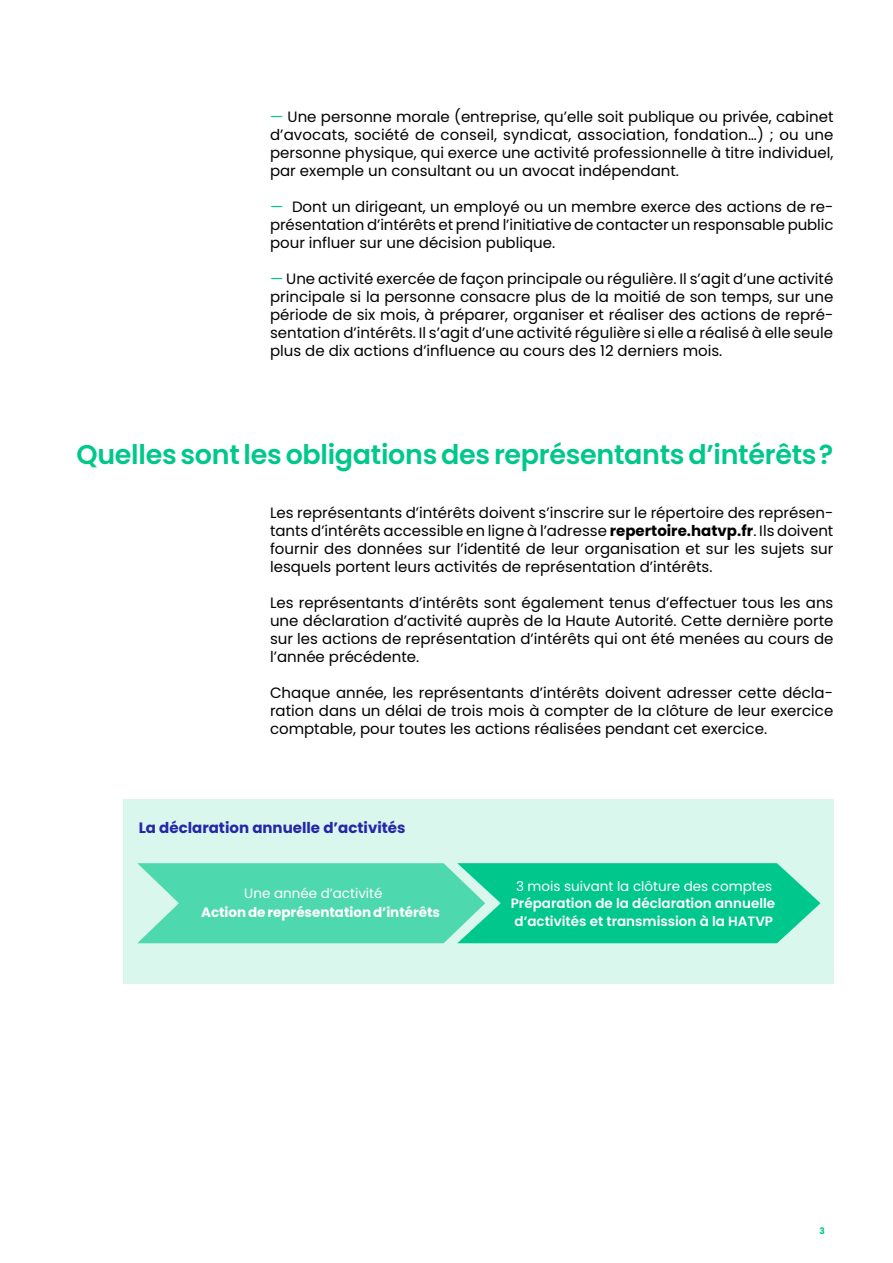
<style>
.page{position:relative;width:893px;height:1263px;background:#fff}
.page>*{position:absolute;margin:0;border:0;box-sizing:border-box;transform-origin:0 0}
.t1{font:600 27px "Poppins";letter-spacing:-.01em;color:#00c78b}
.t2{font:15px/18px "Poppins";color:#000;text-align:justify}
.t3{font:700 15px "Poppins";color:#2626a8}
.t4{font:600 13.5px/18px "Poppins";color:#fff}
.t5{font:13.5px "Poppins";color:#fff}
.t6{font:700 13.5px "Poppins";letter-spacing:-.005em;color:#fff}
.t7{font:700 9px "Poppins";color:#00c78b}
.s1{color:#00c78b}
.s2{font-weight:700}
</style>
<div class="page">
<div style="left:123px;top:799px;width:710px;height:185px;background:#d9f7ed"></div>
<svg style="left:137px;top:863px;width:683px;height:80px"></svg>
<p class="t2" style="left:270px;top:108px;width:565px"><span class="s1">—</span> Une personne morale (entreprise, qu’elle soit publique ou privée, cabinet d’avocats, société de conseil, syndicat, association, fondation…) ; ou une personne physique, qui exerce une activité professionnelle à titre individuel, par exemple un consultant ou un avocat indépendant.</p>
<p class="t2" style="left:270px;top:198px;width:565px"><span class="s1">—</span> Dont un dirigeant, un employé ou un membre exerce des actions de re&shy;présentation d’intérêts et prend l’initiative de contacter un responsable public pour influer sur une décision publique.</p>
<p class="t2" style="left:270px;top:270px;width:565px"><span class="s1">—</span> Une activité exercée de façon principale ou régulière. Il s’agit d’une activité principale si la personne consacre plus de la moitié de son temps, sur une période de six mois, à préparer, organiser et réaliser des actions de repré&shy;sentation d’intérêts. Il s’agit d’une activité régulière si elle a réalisé à elle seule plus de dix actions d’influence au cours des 12 derniers mois.</p>
<h1 class="t1" style="left:77px;top:439px;width:758px">Quelles sont les obligations des représentants d’intérêts?</h1>
<p class="t2" style="left:270px;top:504px;width:565px">Les représentants d’intérêts doivent s’inscrire sur le répertoire des représen&shy;tants d’intérêts accessible en ligne à l’adresse <span class="s2">repertoire.hatvp.fr</span>. Ils doivent fournir des données sur l’identité de leur organisation et sur les sujets sur lesquels portent leurs activités de représentation d’intérêts.</p>
<p class="t2" style="left:270px;top:594px;width:565px">Les représentants d’intérêts sont également tenus d’effectuer tous les ans une déclaration d’activité auprès de la Haute Autorité. Cette dernière porte sur les actions de représentation d’intérêts qui ont été menées au cours de l’année précédente.</p>
<p class="t2" style="left:270px;top:684px;width:565px">Chaque année, les représentants d’intérêts doivent adresser cette décla&shy;ration dans un délai de trois mois à compter de la clôture de leur exercice comptable, pour toutes les actions réalisées pendant cet exercice.</p>
<p class="t3" style="left:139px;top:819px;width:268px">La déclaration annuelle d’activités</p>
<p class="t5" style="left:244px;top:886px;width:140px">Une année d’activité</p>
<p class="t5" style="left:516px;top:879px;width:258px">3 mois suivant la clôture des comptes</p>
<p class="t4" style="left:511px;top:895px;width:266px">Préparation de la déclaration annuelle d’activités et transmission à la HATVP</p>
<p class="t6" style="left:201px;top:905px;width:240px">Action de représentation d’intérêts</p>
<p class="t7" style="left:819px;top:1225px;width:7px">3</p>
</div>
